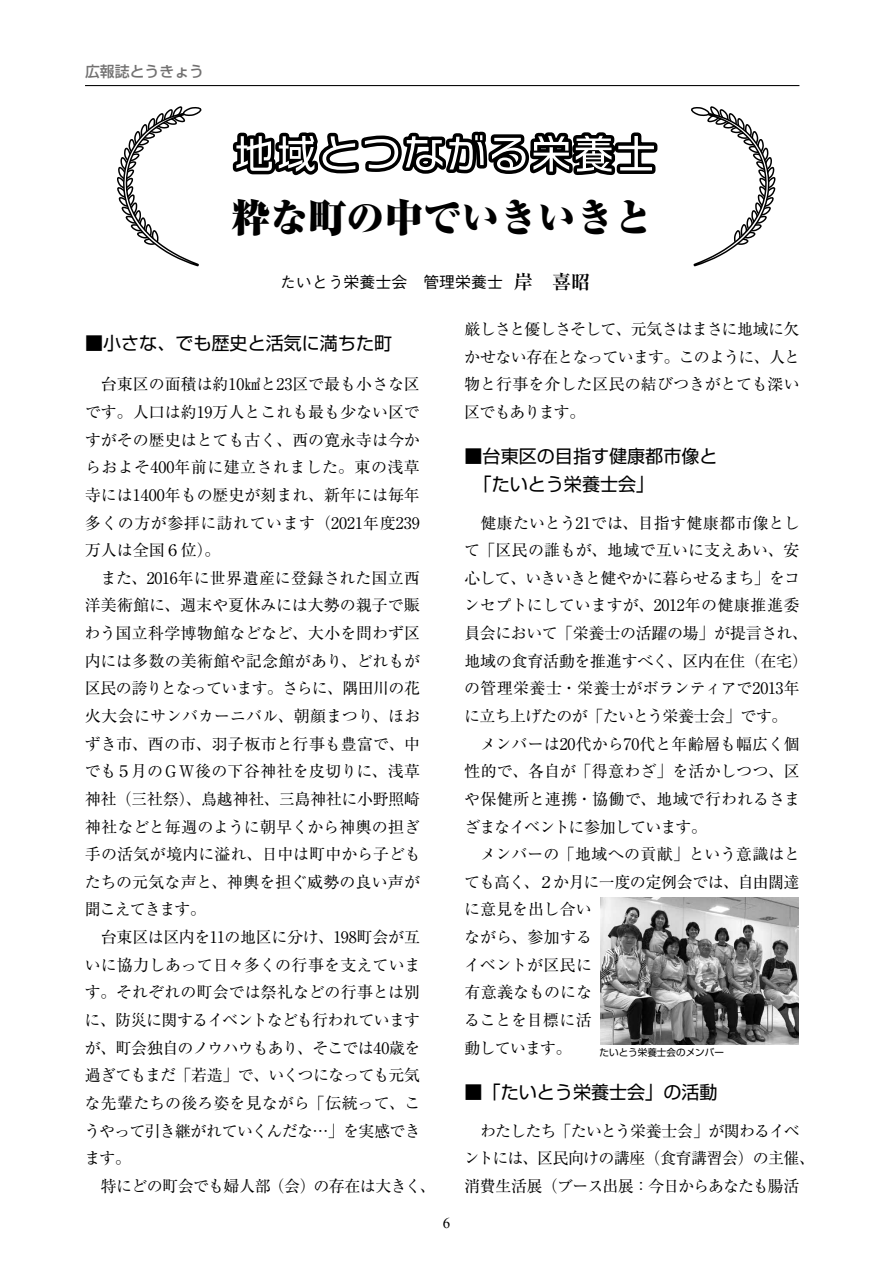
<style>
.page{position:relative;width:893px;height:1263px;background:#fff}
.page>*{position:absolute;margin:0;border:0;box-sizing:border-box;transform-origin:0 0}
.t1{font:900 38.25px "Ryumin Pro";color:#000}
.t2{font:18px/27.6px "Shin Go Pro";color:#000}
.t3{font:15.9px/27.6px "Ryumin Pro";letter-spacing:-.015em;color:#000;text-align:justify}
.t4{font:15.9px/27.6px "Ryumin Pro";letter-spacing:-.045em;color:#000}
.t5{font:15.9px "Ryumin Pro";letter-spacing:-.035em;color:#000}
.t6{font:500 15.9px "Gothic BBB Pro";color:#000}
.t7{font:500 14.85px "Shin Go Pro";color:#727171}
.t8{font:14.85px "Times New Roman";color:#000}
.t9{font:9.6px "Shin Go Pro";color:#000}
.s1{font-family:"Ryumin Pro";font-weight:700;font-size:19.2px}
</style>
<div class="page">
<hr style="left:85px;top:85px;width:714px;height:1px;background:#000">
<svg style="left:232px;top:131px;width:426px;height:45px"></svg>
<svg style="left:117px;top:106px;width:85px;height:161px"></svg>
<svg style="left:691px;top:106px;width:85px;height:161px"></svg>
<img style="left:600px;top:897px;width:199px;height:147px">
<p class="t7" style="left:85px;top:59px;width:121px">広報誌とうきょう</p>
<h1 class="t1" style="left:232px;top:187px;width:422px">粋な町の中でいきいきと</h1>
<p class="t6" style="left:280px;top:269px;width:312px">たいとう栄養士会　管理栄養士 <span class="s1">岸　喜昭</span></p>
<p class="t2" style="left:85px;top:327px;width:309px">■小さな、でも歴史と活気に満ちた町</p>
<p class="t3" style="left:85px;top:370px;width:336px;text-indent:16px">台東区の面積は約10㎢と23区で最も小さな区です。人口は約19万人とこれも最も少ない区ですがその歴史はとても古く、西の寛永寺は今からおよそ400年前に建立されました。東の浅草寺には1400年もの歴史が刻まれ、新年には毎年多くの方が参拝に訪れています（2021年度239万人は全国６位）。</p>
<p class="t3" style="left:85px;top:563px;width:337px;text-indent:16px">また、2016年に世界遺産に登録された国立西洋美術館に、週末や夏休みには大勢の親子で賑わう国立科学博物館などなど、大小を問わず区内には多数の美術館や記念館があり、どれもが区民の誇りとなっています。さらに、隅田川の花火大会にサンバカーニバル、朝顔まつり、ほおずき市、酉の市、羽子板市と行事も豊富で、中でも５月のＧＷ後の下谷神社を皮切りに、浅草神社（三社祭）、鳥越神社、三島神社に小野照崎神社などと毎週のように朝早くから神輿の担ぎ手の活気が境内に溢れ、日中は町中から子どもたちの元気な声と、神輿を担ぐ威勢の良い声が聞こえてきます。</p>
<p class="t3" style="left:84px;top:922px;width:338px;text-indent:16px">台東区は区内を11の地区に分け、198町会が互いに協力しあって日々多くの行事を支えています。それぞれの町会では祭礼などの行事とは別に、防災に関するイベントなども行われていますが、町会独自のノウハウもあり、そこでは40歳を過ぎてもまだ「若造」で、いくつになっても元気な先輩たちの後ろ姿を見ながら「伝統って、こうやって引き継がれていくんだな…」を実感できます。</p>
<p class="t5" style="left:101px;top:1173px;width:336px">特にどの町会でも婦人部（会）の存在は大きく、</p>
<p class="t8" style="left:443px;top:1212px;width:9px">6</p>
<p class="t3" style="left:464px;top:314px;width:337px">厳しさと優しさそして、元気さはまさに地域に欠かせない存在となっています。このように、人と物と行事を介した区民の結びつきがとても深い区でもあります。</p>
<p class="t2" style="left:465px;top:441px;width:254px">■台東区の目指す健康都市像と　「たいとう栄養士会」</p>
<p class="t3" style="left:464px;top:508px;width:346px;text-align:left;text-indent:16px">健康たいとう21では、目指す健康都市像として「区民の誰もが、地域で互いに支えあい、安心して、いきいきと健やかに暮らせるまち」をコンセプトにしていますが、2012年の健康推進委員会において「栄養士の活躍の場」が提言され、地域の食育活動を推進すべく、区内在住（在宅）の管理栄養士・栄養士がボランティアで2013年に立ち上げたのが「たいとう栄養士会」です。</p>
<p class="t3" style="left:464px;top:729px;width:338px;text-indent:16px">メンバーは20代から70代と年齢層も幅広く個性的で、各自が「得意わざ」を活かしつつ、区や保健所と連携・協働で、地域で行われるさまざまなイベントに参加しています。</p>
<p class="t3" style="left:464px;top:839px;width:338px;text-align:left;text-indent:16px">メンバーの「地域への貢献」という意識はとても高く、２か月に一度の定例会では、自由闊達に意見を出し合い<br>ながら、参加する<br>イベントが区民に<br>有意義なものにな<br>ることを目標に活<br>動しています。</p>
<p class="t2" style="left:465px;top:1076px;width:254px">■「たいとう栄養士会」の活動</p>
<p class="t4" style="left:464px;top:1116px;width:353px;text-indent:16px">わたしたち「たいとう栄養士会」が関わるイベントには、区民向けの講座（食育講習会）の主催、消費生活展（ブース出展：今日からあなたも腸活</p>
<p class="t9" style="left:600px;top:1044px;width:126px">たいとう栄養士会のメンバー</p>
</div>
